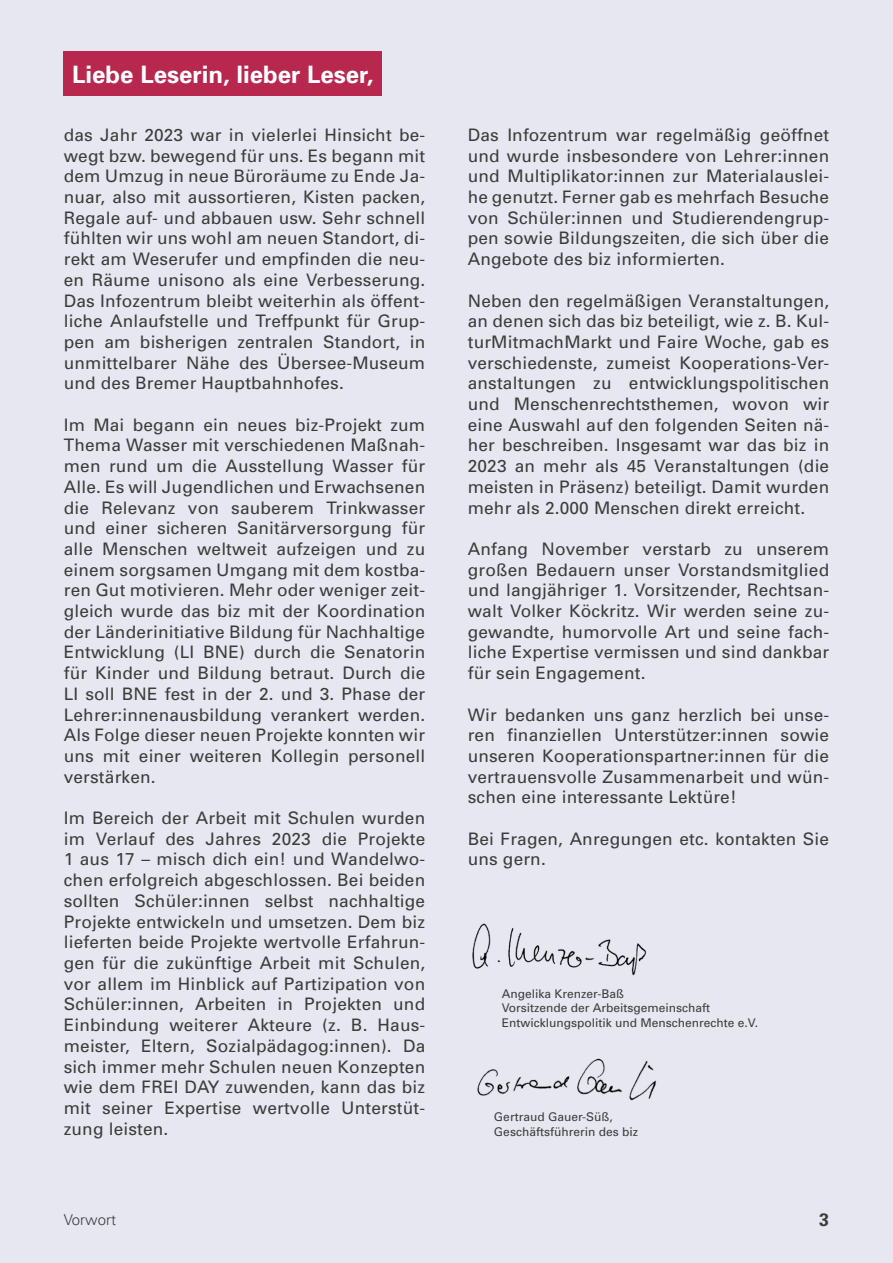
<style>
.page{position:relative;width:893px;height:1263px;background:#e6e7f1}
.page>*{position:absolute;margin:0;border:0;box-sizing:border-box;transform-origin:0 0}
.t1{font:700 24px "Univers";color:#fff}
.t2{font:700 18px "Univers";color:#3c3c3b}
.t3{font:17.25px/20.7px "Univers";letter-spacing:.01em;color:#3c3c3b;text-align:justify}
.t4{font:300 15px "Univers";color:#3c3c3b}
.t5{font:12px/14.4px "Univers";color:#3c3c3b}
</style>
<div class="page">
<div style="left:64px;top:51px;width:318px;height:45px;background:#b8274d"></div>
<img style="left:477px;top:1059px;width:179px;height:42px">
<img style="left:472px;top:923px;width:174px;height:53px">
<h1 class="t1" style="left:72px;top:60px;width:303px">Liebe Leserin, lieber Leser,</h1>
<p class="t3" style="left:64px;top:125px;width:363px">das Jahr 2023 war in vielerlei Hinsicht be&shy;wegt bzw. bewegend für uns. Es begann mit dem Umzug in neue Büroräume zu Ende Ja&shy;nuar, also mit aussortieren, Kisten packen, Regale auf- und abbauen usw. Sehr schnell fühlten wir uns wohl am neuen Standort, di&shy;rekt am Weserufer und empfinden die neu&shy;en Räume unisono als eine Verbesserung.<br>Das Infozentrum bleibt weiterhin als öffent&shy;liche Anlaufstelle und Treffpunkt für Grup&shy;pen am bisherigen zentralen Standort, in unmittelbarer Nähe des Übersee-Museum und des Bremer Hauptbahnhofes.</p>
<p class="t3" style="left:64px;top:414px;width:363px">Im Mai begann ein neues biz-Projekt zum Thema Wasser mit verschiedenen Maßnah&shy;men rund um die Ausstellung Wasser für Alle. Es will Jugendlichen und Erwachsenen die Relevanz von sauberem Trinkwasser und einer sicheren Sanitärversorgung für alle Menschen weltweit aufzeigen und zu einem sorgsamen Umgang mit dem kostba&shy;ren Gut motivieren. Mehr oder weniger zeit&shy;gleich wurde das biz mit der Koordination der Länderinitiative Bildung für Nachhaltige Entwicklung (LI BNE) durch die Senatorin für Kinder und Bildung betraut. Durch die LI soll BNE fest in der 2. und 3. Phase der Lehrer:innenausbildung verankert werden.<br>Als Folge dieser neuen Projekte konnten wir uns mit einer weiteren Kollegin personell verstärken.</p>
<p class="t3" style="left:64px;top:808px;width:363px">Im Bereich der Arbeit mit Schulen wurden im Verlauf des Jahres 2023 die Projekte 1 aus 17 – misch dich ein! und Wandelwo&shy;chen erfolgreich abgeschlossen. Bei beiden sollten Schüler:innen selbst nachhaltige Projekte entwickeln und umsetzen. Dem biz lieferten beide Projekte wertvolle Erfahrun&shy;gen für die zukünftige Arbeit mit Schulen, vor allem im Hinblick auf Partizipation von Schüler:innen, Arbeiten in Projekten und Einbindung weiterer Akteure (z. B. Haus&shy;meister, Eltern, Sozialpädagog:innen). Da sich immer mehr Schulen neuen Konzepten wie dem FREI DAY zuwenden, kann das biz mit seiner Expertise wertvolle Unterstüt&shy;zung leisten.</p>
<p class="t4" style="left:64px;top:1210px;width:54px">Vorwort</p>
<p class="t3" style="left:468px;top:125px;width:363px">Das Infozentrum war regelmäßig geöffnet und wurde insbesondere von Lehrer:innen und Multiplikator:innen zur Materialauslei&shy;he genutzt. Ferner gab es mehrfach Besuche von Schüler:innen und Studierendengrup&shy;pen sowie Bildungszeiten, die sich über die Angebote des biz informierten.</p>
<p class="t3" style="left:468px;top:290px;width:363px">Neben den regelmäßigen Veranstaltungen, an denen sich das biz beteiligt, wie z. B. Kul&shy;turMitmachMarkt und Faire Woche, gab es verschiedenste, zumeist Kooperations-Ver&shy;anstaltungen zu entwicklungspolitischen und Menschenrechtsthemen, wovon wir eine Auswahl auf den folgenden Seiten nä&shy;her beschreiben. Insgesamt war das biz in 2023 an mehr als 45 Veranstaltungen (die meisten in Präsenz) beteiligt. Damit wurden mehr als 2.000 Menschen direkt erreicht.</p>
<p class="t3" style="left:468px;top:539px;width:363px">Anfang November verstarb zu unserem großen Bedauern unser Vorstandsmitglied und langjähriger 1. Vorsitzender, Rechtsan&shy;walt Volker Köckritz. Wir werden seine zu&shy;gewandte, humorvolle Art und seine fach&shy;liche Expertise vermissen und sind dankbar für sein Engagement.</p>
<p class="t3" style="left:468px;top:704px;width:363px">Wir bedanken uns ganz herzlich bei unse&shy;ren finanziellen Unterstützer:innen sowie unseren Kooperationspartner:innen für die vertrauensvolle Zusammenarbeit und wün&shy;schen eine interessante Lektüre!</p>
<p class="t3" style="left:468px;top:828px;width:363px">Bei Fragen, Anregungen etc. kontakten Sie uns gern.</p>
<p class="t5" style="left:502px;top:987px;width:258px">Angelika Krenzer-Baß<br>Vorsitzende der Arbeitsgemeinschaft<br>Entwicklungspolitik und Menschenrechte e.V.</p>
<p class="t5" style="left:494px;top:1110px;width:146px">Gertraud Gauer-Süß,<br>Geschäftsführerin des biz</p>
<p class="t2" style="left:819px;top:1208px;width:12px">3</p>
</div>
